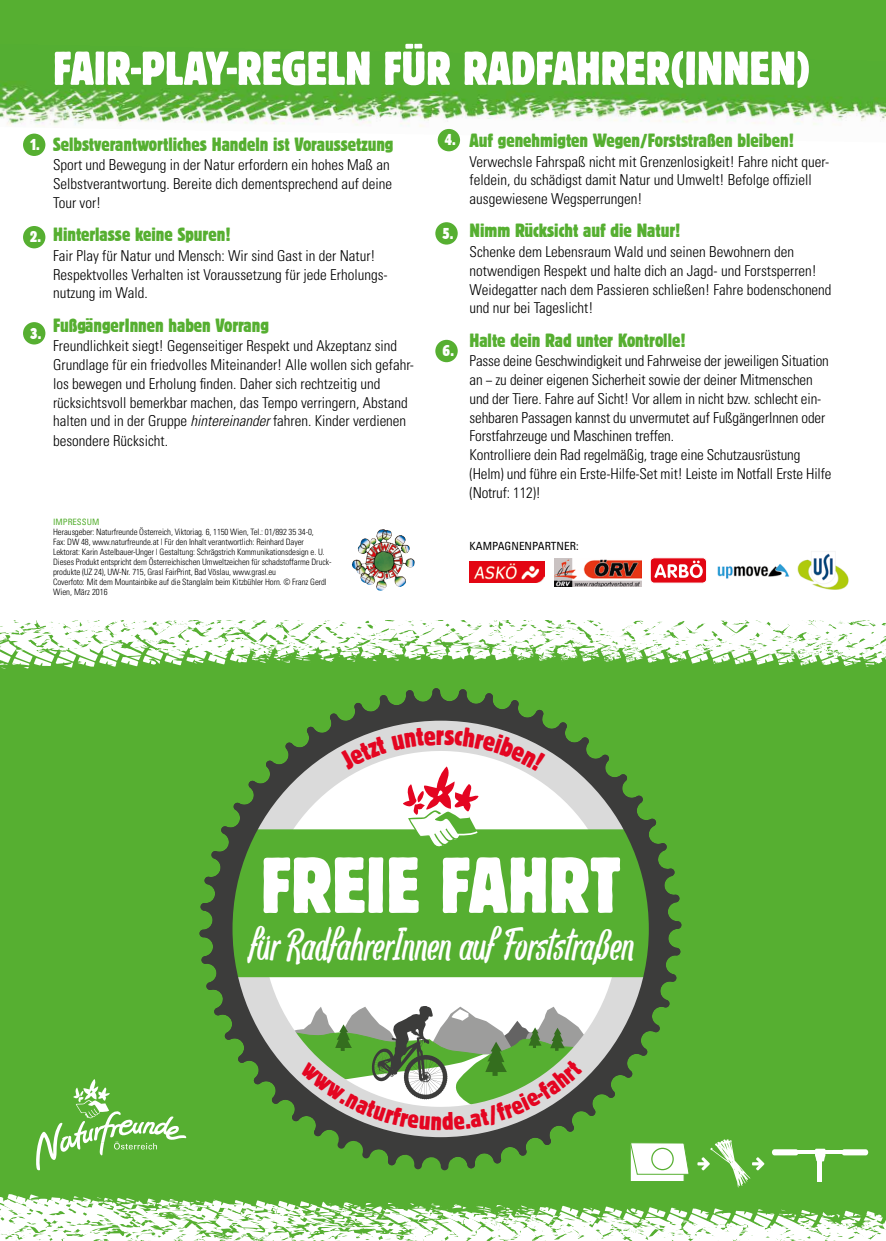
<style>
.page{position:relative;width:886px;height:1241px;background:#fff}
.page>*{position:absolute;margin:0;border:0;box-sizing:border-box;transform-origin:0 0}
.t1{font:condensed 83.38px "Block T";color:#fff}
.t2{font:condensed 50px "Block T";color:#fff}
.t3{font:48.38px "Pan Pizza";color:#fff}
.t4{font:condensed 28.38px "Block T";color:#e40521}
.t5{font:condensed 20px "Block T";color:#56af31}
.t6{font:condensed 16.5px "Block T";color:#fff}
.t7{font:300 condensed 15px/18.8px "Univers";color:#000}
.t8{font:condensed 11.25px "Univers";color:#000}
.t9{font:300 condensed 8.75px/10px "Univers";letter-spacing:-.01em;color:#000}
.t10{font:condensed 8.75px "Univers";color:#56af31}
.s1{font-size:16.5px;color:#fff}
.s2{font-style:italic}
</style>
<div class="page">
<div style="left:0;top:0;width:886px;height:105px;background:#56af31"></div>
<div style="left:0;top:620px;width:886px;height:620px;background:#56af31"></div>
<img style="left:0;top:83px;width:886px;height:59px">
<svg style="left:199px;top:688px;width:483px;height:317px"></svg>
<div style="left:214px;top:702px;width:453px;height:453px;border:18px solid #3c3c3b;border-radius:50%"></div>
<div style="left:23px;top:134px;width:22px;height:22px;background:#56af31;border-radius:50%"></div>
<div style="left:23px;top:226px;width:22px;height:22px;background:#56af31;border-radius:50%"></div>
<div style="left:435px;top:222px;width:23px;height:22px;background:#56af31;border-radius:50%"></div>
<div style="left:23px;top:322px;width:22px;height:22px;background:#56af31;border-radius:50%"></div>
<div style="left:435px;top:340px;width:23px;height:22px;background:#56af31;border-radius:50%"></div>
<div style="left:438px;top:129px;width:22px;height:22px;background:#56af31;border-radius:50%"></div>
<img style="left:369px;top:529px;width:14px;height:19px">
<svg style="left:0;top:549px;width:886px;height:120px"></svg>
<img style="left:796px;top:549px;width:54px;height:43px">
<svg style="left:339px;top:727px;width:207px;height:120px"></svg>
<svg style="left:0;top:1005px;width:886px;height:235px"></svg>
<h2 class="t2" style="left:53px;top:42px;width:759px">FAIR-PLAY-REGELN FÜR RADFAHRER(INNEN)</h2>
<h3 class="t5" style="left:445px;top:129px;width:351px"><span class="s1">4.</span> Auf genehmigten Wegen/Forststraßen bleiben!</h3>
<p class="t7" style="left:469px;top:152px;width:361px">Verwechsle Fahrspaß nicht mit Grenzenlosigkeit! Fahre nicht quer&shy;feldein, du schädigst damit Natur und Umwelt! Befolge offiziell ausgewiesene Wegsperrungen!</p>
<h3 class="t5" style="left:469px;top:220px;width:213px">Nimm Rücksicht auf die Natur!</h3>
<p class="t7" style="left:469px;top:242px;width:363px">Schenke dem Lebensraum Wald und seinen Bewohnern den notwendigen Respekt und halte dich an Jagd- und Forstsperren!<br>Weidegatter nach dem Passieren schließen! Fahre bodenschonend und nur bei Tageslicht!</p>
<h3 class="t5" style="left:469px;top:329px;width:218px">Halte dein Rad unter Kontrolle!</h3>
<p class="t7" style="left:469px;top:351px;width:363px">Passe deine Geschwindigkeit und Fahrweise der jeweiligen Situation an − zu deiner eigenen Sicherheit sowie der deiner Mitmenschen und der Tiere. Fahre auf Sicht! Vor allem in nicht bzw. schlecht ein&shy;sehbaren Passagen kannst du unvermutet auf FußgängerInnen oder Forstfahrzeuge und Maschinen treffen.<br>Kontrolliere dein Rad regelmäßig, trage eine Schutzausrüstung (Helm) und führe ein Erste-Hilfe-Set mit! Leiste im Notfall Erste Hilfe (Notruf: 112)!</p>
<h3 class="t5" style="left:53px;top:133px;width:342px">Selbstverantwortliches Handeln ist Voraussetzung</h3>
<p class="t7" style="left:53px;top:155px;width:340px">Sport und Bewegung in der Natur erfordern ein hohes Maß an<br>Selbstverantwortung. Bereite dich dementsprechend auf deine<br>Tour vor!</p>
<h3 class="t5" style="left:53px;top:224px;width:179px">Hinterlasse keine Spuren!</h3>
<p class="t7" style="left:53px;top:246px;width:335px">Fair Play für Natur und Mensch: Wir sind Gast in der Natur!<br>Respektvolles Verhalten ist Voraussetzung für jede Erholungs&shy;nutzung im Wald.</p>
<h3 class="t5" style="left:53px;top:314px;width:217px">FußgängerInnen haben Vorrang</h3>
<p class="t7" style="left:53px;top:336px;width:361px">Freundlichkeit siegt! Gegenseitiger Respekt und Akzeptanz sind Grundlage für ein friedvolles Miteinander! Alle wollen sich gefahr&shy;los bewegen und Erholung finden. Daher sich rechtzeitig und rücksichtsvoll bemerkbar machen, das Tempo verringern, Abstand halten und in der Gruppe <span class="s2">hintereinander</span> fahren. Kinder verdienen besondere Rücksicht.</p>
<p class="t6" style="left:30px;top:136px;width:11px">1.</p>
<p class="t6" style="left:30px;top:228px;width:12px">2.</p>
<p class="t6" style="left:443px;top:224px;width:12px">5.</p>
<p class="t6" style="left:30px;top:324px;width:13px">3.</p>
<p class="t6" style="left:443px;top:342px;width:13px">6.</p>
<p class="t10" style="left:53px;top:516px;width:48px">IMPRESSUM</p>
<p class="t9" style="left:53px;top:527px;width:280px">Herausgeber: Naturfreunde Österreich, Viktoriag. 6, 1150 Wien, Tel.: 01/892 35 34-0,<br>Fax: DW 48, www.naturfreunde.at | Für den Inhalt verantwortlich: Reinhard Dayer Lektorat: Karin Astelbauer-Unger | Gestaltung: Schrägstrich Kommunikationsdesign e. U.<br>Dieses Produkt entspricht dem Österreichischen Umweltzeichen für schadstoffarme Druck&shy;produkte (UZ 24), UW-Nr. 715, Grasl FairPrint, Bad Vöslau, www.grasl.eu<br>Coverfoto: Mit dem Mountainbike auf die Stanglalm beim Kitzbühler Horn. © Franz Gerdl Wien, März 2016</p>
<p class="t8" style="left:469px;top:538px;width:110px">KAMPAGNENPARTNER:</p>
<h3 class="t4" style="left:436px;top:720px;width:10px">r</h3>
<h1 class="t1" style="left:261px;top:840px;width:361px">FREIE FAHRT</h1>
<h3 class="t3" style="left:249px;top:918px;width:387px">für RadfahrerInnen auf Forststraßen</h3>
</div>
